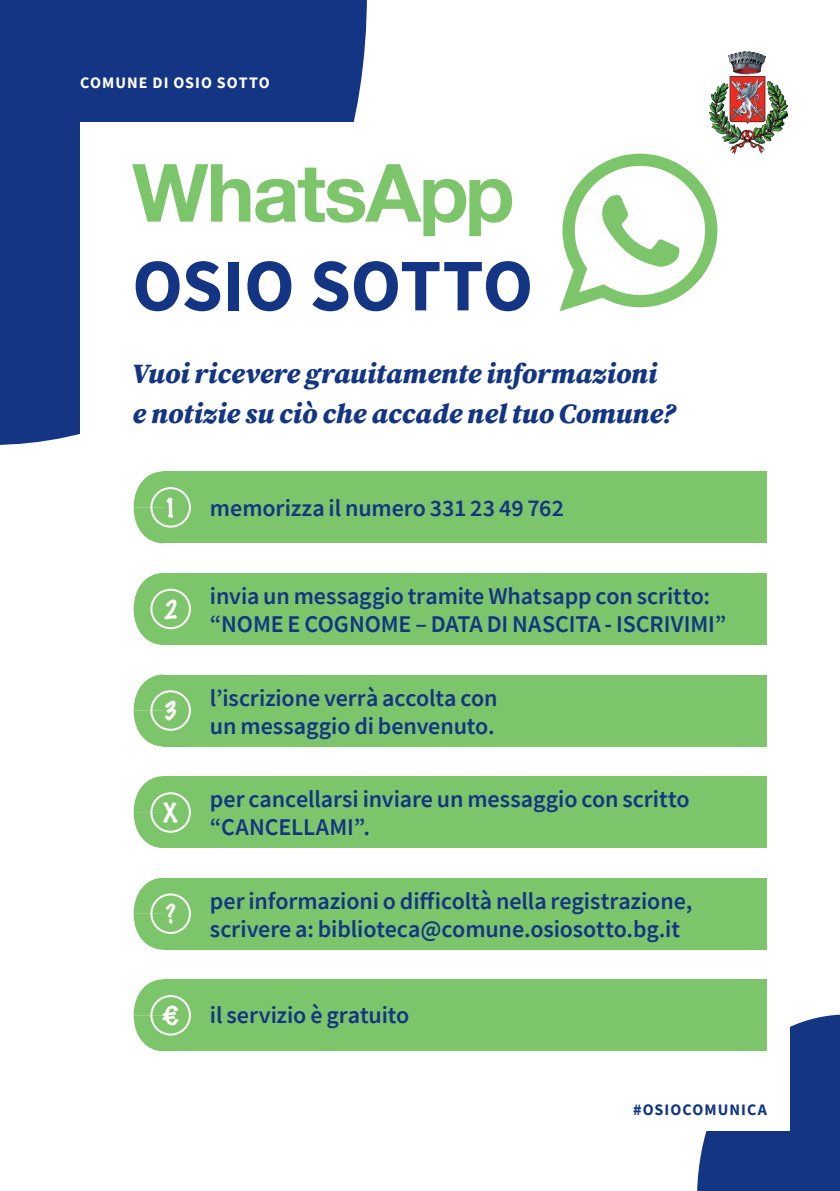
<style>
.page{position:relative;width:840px;height:1191px;background:#fff}
.page>*{position:absolute;margin:0;border:0;box-sizing:border-box;transform-origin:0 0}
.t1{font:700 74.2px "Source Sans Pro";letter-spacing:-.01em;color:#133583}
.risposta{font:italic 900 28px/40px "Source Serif Pro";letter-spacing:.005em;color:#133583}
.risposta-2{font:600 24px/28px "Source Sans Pro";letter-spacing:-.005em;color:#133583}
.t2{font:100 24px "Marker Felt";color:#fff}
.t3{font:700 16px "Source Sans Pro";letter-spacing:.065em;color:#fff}
.t4{font:700 16px "Source Sans Pro";letter-spacing:.065em;color:#133583}
</style>
<div class="page">
<div style="left:697px;top:1014px;width:142px;height:177px;background:#133583"></div>
<div style="left:0;top:0;width:367px;height:445px;background:#133583"></div>
<div style="left:80px;top:123px;width:708px;height:1008px;background:#fff"></div>
<svg style="left:132px;top:164px;width:380px;height:72px"></svg>
<img style="left:709px;top:51px;width:78px;height:103px">
<svg style="left:559px;top:154px;width:158px;height:157px"></svg>
<div style="left:163px;top:573px;width:603px;height:36px;background:#7cc56a"></div>
<svg style="left:134px;top:573px;width:29px;height:72px"></svg>
<div style="left:163px;top:609px;width:603px;height:36px;background:#7cc56a"></div>
<div style="left:150px;top:589px;width:41px;height:40px;border:2px solid #fff;border-radius:50%"></div>
<div style="left:163px;top:674px;width:603px;height:36px;background:#7cc56a"></div>
<svg style="left:134px;top:674px;width:29px;height:72px"></svg>
<div style="left:163px;top:710px;width:603px;height:36px;background:#7cc56a"></div>
<div style="left:150px;top:690px;width:41px;height:41px;border:2px solid #fff;border-radius:50%"></div>
<div style="left:163px;top:776px;width:603px;height:36px;background:#7cc56a"></div>
<svg style="left:134px;top:776px;width:29px;height:72px"></svg>
<div style="left:163px;top:812px;width:603px;height:36px;background:#7cc56a"></div>
<div style="left:150px;top:792px;width:41px;height:40px;border:2px solid #fff;border-radius:50%"></div>
<div style="left:163px;top:877px;width:603px;height:36px;background:#7cc56a"></div>
<svg style="left:134px;top:877px;width:29px;height:72px"></svg>
<div style="left:163px;top:913px;width:603px;height:36px;background:#7cc56a"></div>
<div style="left:150px;top:893px;width:41px;height:41px;border:2px solid #fff;border-radius:50%"></div>
<div style="left:163px;top:979px;width:603px;height:36px;background:#7cc56a"></div>
<svg style="left:134px;top:979px;width:29px;height:72px"></svg>
<div style="left:163px;top:1015px;width:603px;height:36px;background:#7cc56a"></div>
<div style="left:150px;top:995px;width:41px;height:40px;border:2px solid #fff;border-radius:50%"></div>
<div style="left:163px;top:471px;width:603px;height:36px;background:#7cc56a"></div>
<svg style="left:134px;top:471px;width:29px;height:72px"></svg>
<div style="left:163px;top:507px;width:603px;height:36px;background:#7cc56a"></div>
<div style="left:150px;top:487px;width:41px;height:40px;border:2px solid #fff;border-radius:50%"></div>
<p class="t3" style="left:80px;top:72px;width:191px">COMUNE DI OSIO SOTTO</p>
<p class="t1" style="left:132px;top:235px;width:402px">OSIO SOTTO</p>
<p class="risposta" style="left:132px;top:353px;width:544px">Vuoi ricevere grauitamente informazioni e notizie su ciò che accade nel tuo Comune?</p>
<p class="t2" style="left:164px;top:489px;width:15px">1</p>
<p class="risposta-2" style="left:210px;top:494px;width:355px">memorizza il numero 331 23 49 762</p>
<p class="t2" style="left:164px;top:590px;width:15px">2</p>
<p class="t2" style="left:164px;top:692px;width:15px">3</p>
<p class="t2" style="left:163px;top:794px;width:16px">X</p>
<p class="t2" style="left:166px;top:895px;width:11px">?</p>
<p class="risposta-2" style="left:210px;top:582px;width:517px">invia un messaggio tramite Whatsapp con scritto: “NOME E COGNOME – DATA DI NASCITA - ISCRIVIMI”</p>
<p class="risposta-2" style="left:210px;top:683px;width:289px">l’iscrizione verrà accolta con un messaggio di benvenuto.</p>
<p class="risposta-2" style="left:210px;top:785px;width:481px">per cancellarsi inviare un messaggio con scritto “CANCELLAMI”.</p>
<p class="risposta-2" style="left:210px;top:886px;width:483px">per informazioni o difficoltà nella registrazione, scrivere a: biblioteca@comune.osiosotto.bg.it</p>
<p class="t2" style="left:162px;top:996px;width:18px">€</p>
<p class="risposta-2" style="left:210px;top:1001px;width:201px">il servizio è gratuito</p>
<p class="t4" style="left:632px;top:1098px;width:135px">#OSIOCOMUNICA</p>
</div>
